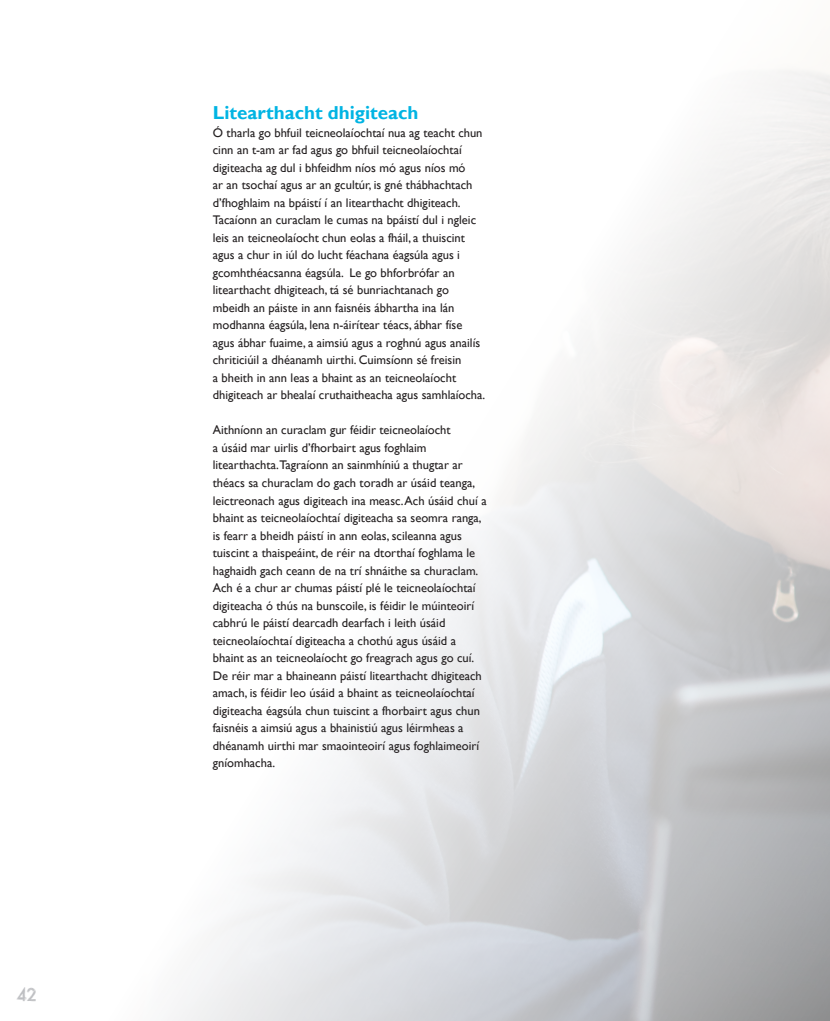
<style>
.page{position:relative;width:830px;height:1021px;background:#fff}
.page>*{position:absolute;margin:0;border:0;box-sizing:border-box;transform-origin:0 0}
.Body_Copy{font:700 18.75px "Gill Sans";color:#00b4e3}
.t1{font:17.5px "Sketchy";color:#bcbdc0}
.Body_Copy-2{font:12.5px/17.5px "Gill Sans";color:#231f20}
</style>
<div class="page">
<h2 class="t1" style="left:17px;top:985px;width:21px">42</h2>
<p class="Body_Copy" style="left:213px;top:102px;width:207px">Litearthacht dhigiteach</p>
<p class="Body_Copy-2" style="left:213px;top:124px;width:274px">Ó tharla go bhfuil teicneolaíochtaí nua ag teacht chun cinn an t-am ar fad agus go bhfuil teicneolaíochtaí digiteacha ag dul i bhfeidhm níos mó agus níos mó<br>ar an tsochaí agus ar an gcultúr, is gné thábhachtach d’fhoghlaim na bpáistí í an litearthacht dhigiteach.<br>Tacaíonn an curaclam le cumas na bpáistí dul i ngleic leis an teicneolaíocht chun eolas a fháil, a thuiscint agus a chur in iúl do lucht féachana éagsúla agus i gcomhthéacsanna éagsúla. Le go bhforbrófar an litearthacht dhigiteach, tá sé bunriachtanach go mbeidh an páiste in ann faisnéis ábhartha ina lán modhanna éagsúla, lena n-áirítear téacs, ábhar físe agus ábhar fuaime, a aimsiú agus a roghnú agus anailís chriticiúil a dhéanamh uirthi. Cuimsíonn sé freisin<br>a bheith in ann leas a bhaint as an teicneolaíocht dhigiteach ar bhealaí cruthaitheacha agus samhlaíocha.</p>
<p class="Body_Copy-2" style="left:213px;top:422px;width:275px">Aithníonn an curaclam gur féidir teicneolaíocht<br>a úsáid mar uirlis d’fhorbairt agus foghlaim litearthachta.Tagraíonn an sainmhíniú a thugtar ar théacs sa churaclam do gach toradh ar úsáid teanga, leictreonach agus digiteach ina measc. Ach úsáid chuí a bhaint as teicneolaíochtaí digiteacha sa seomra ranga, is fearr a bheidh páistí in ann eolas, scileanna agus tuiscint a thaispeáint, de réir na dtorthaí foghlama le haghaidh gach ceann de na trí shnáithe sa churaclam.<br>Ach é a chur ar chumas páistí plé le teicneolaíochtaí digiteacha ó thús na bunscoile, is féidir le múinteoirí cabhrú le páistí dearcadh dearfach i leith úsáid teicneolaíochtaí digiteacha a chothú agus úsáid a bhaint as an teicneolaíocht go freagrach agus go cuí.<br>De réir mar a bhaineann páistí litearthacht dhigiteach amach, is féidir leo úsáid a bhaint as teicneolaíochtaí digiteacha éagsúla chun tuiscint a fhorbairt agus chun faisnéis a aimsiú agus a bhainistiú agus léirmheas a dhéanamh uirthi mar smaointeoirí agus foghlaimeoirí gníomhacha.</p>
</div>
